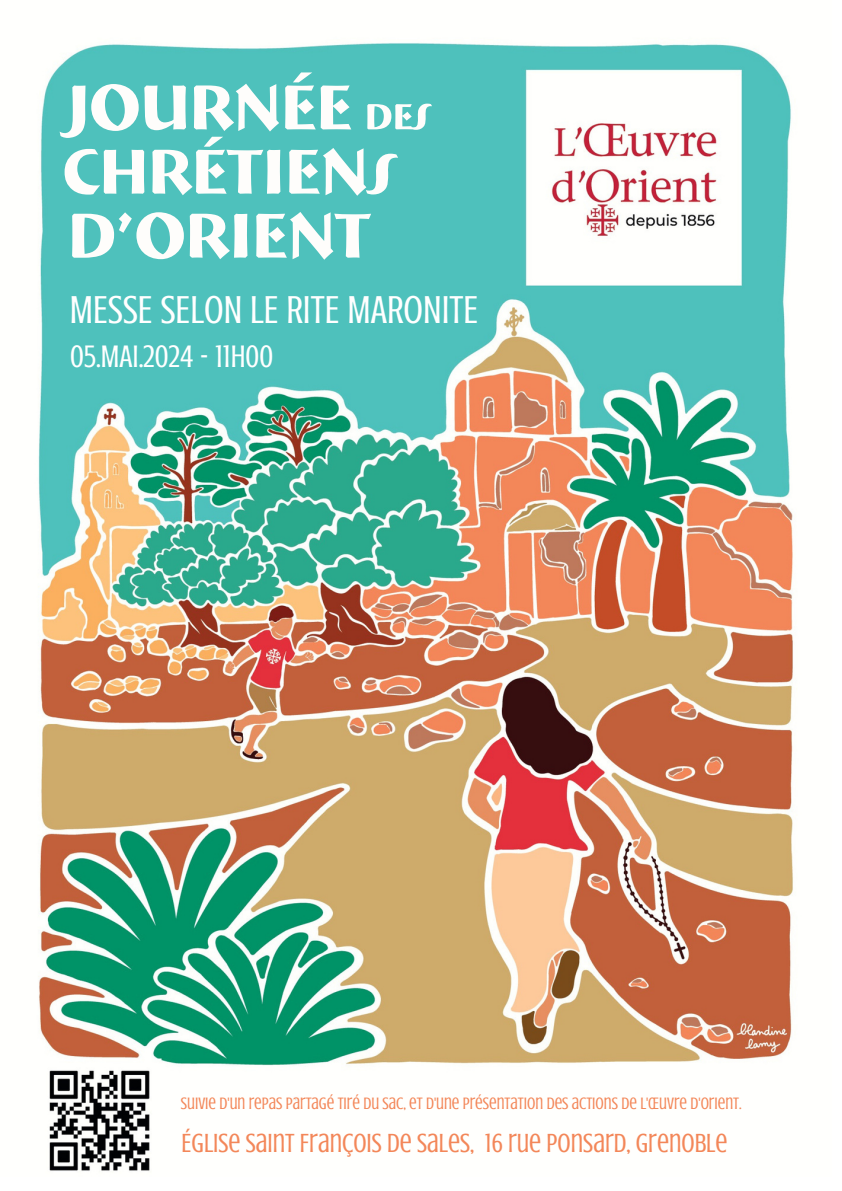
<style>
.page{position:relative;width:842px;height:1191px;background:#fff}
.page>*{position:absolute;margin:0;border:0;box-sizing:border-box;transform-origin:0 0}
.t1{font:40px "Crushed";color:#fff}
.t2{font:32px "Crushed";color:#fff}
.t3{font:27px "Crushed";color:#f38759}
.t4{font:17px "Crushed";color:#f38759}
</style>
<div class="page">
<img style="left:38px;top:43px;width:755px;height:1128px">
<img style="left:60px;top:72px;width:291px;height:66px">
<img style="left:72px;top:212px;width:299px;height:48px">
<img style="left:367px;top:104px;width:65px;height:26px">
<img style="left:65px;top:137px;width:333px;height:58px">
<p class="t1" style="left:70px;top:287px;width:410px">MESSE SELON LE RITE MARONITE</p>
<p class="t2" style="left:70px;top:338px;width:204px">05.MAI.2024 - 11H00</p>
<p class="t4" style="left:181px;top:1093px;width:562px">SUIVIE D'UN REPAS PARTAGÉ TIRÉ DU SAC, ET D'UNE PRÉSENTATION DES ACTIONS DE L'ŒUVRE D'ORIENT.</p>
<p class="t3" style="left:181px;top:1127px;width:547px">ÉGLISE SAINT FRANÇOIS DE SALES, 16 RUE PONSARD, GRENOBLE</p>
</div>
